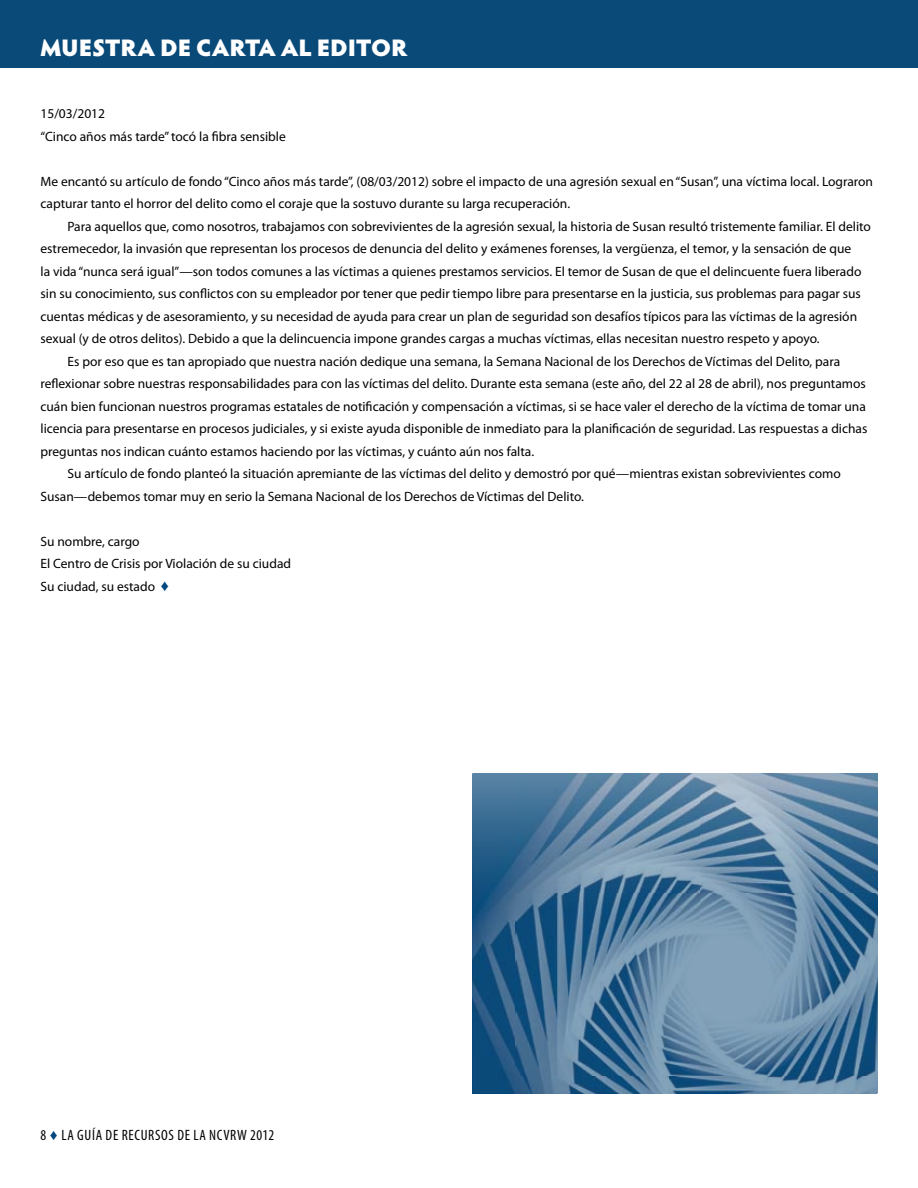
<style>
.page{position:relative;width:918px;height:1188px;background:#fff}
.page>*{position:absolute;margin:0;border:0;box-sizing:border-box;transform-origin:0 0}
.t1{font:900 24px "Hypatia Sans Pro";letter-spacing:-.01em;color:#fff}
.t2{font:condensed 15px "Myriad Pro";letter-spacing:.045em;color:#000}
.t3{font:13.5px/22.5px "Myriad Pro";color:#000}
.s1{color:#00467f}
.s2{font-family:"Century";font-stretch:normal;color:#00467f}
</style>
<div class="page">
<div style="left:0;top:0;width:918px;height:68px;background:#0a4a79"></div>
<img style="left:472px;top:774px;width:406px;height:320px">
<p class="t1" style="left:40px;top:30px;width:369px">MUESTRA DE CARTA AL EDITOR</p>
<p class="t3" style="left:40px;top:102px;width:247px">15/03/2012<br>“Cinco años más tarde” tocó la fibra sensible</p>
<p class="t3" style="left:40px;top:170px;width:834px">Me encantó su artículo de fondo “Cinco años más tarde”, (08/03/2012) sobre el impacto de una agresión sexual en “Susan”, una víctima local. Lograron capturar tanto el horror del delito como el coraje que la sostuvo durante su larga recuperación.</p>
<p class="t3" style="left:40px;top:215px;width:832px;text-indent:27px">Para aquellos que, como nosotros, trabajamos con sobrevivientes de la agresión sexual, la historia de Susan resultó tristemente familiar. El delito estremecedor, la invasión que representan los procesos de denuncia del delito y exámenes forenses, la vergüenza, el temor, y la sensación de que<br>la vida “nunca será igual”—son todos comunes a las víctimas a quienes prestamos servicios. El temor de Susan de que el delincuente fuera liberado sin su conocimiento, sus conflictos con su empleador por tener que pedir tiempo libre para presentarse en la justicia, sus problemas para pagar sus cuentas médicas y de asesoramiento, y su necesidad de ayuda para crear un plan de seguridad son desafíos típicos para las víctimas de la agresión sexual (y de otros delitos). Debido a que la delincuencia impone grandes cargas a muchas víctimas, ellas necesitan nuestro respeto y apoyo.</p>
<p class="t3" style="left:40px;top:350px;width:829px;text-indent:27px">Es por eso que es tan apropiado que nuestra nación dedique una semana, la Semana Nacional de los Derechos de Víctimas del Delito, para reflexionar sobre nuestras responsabilidades para con las víctimas del delito. Durante esta semana (este año, del 22 al 28 de abril), nos preguntamos cuán bien funcionan nuestros programas estatales de notificación y compensación a víctimas, si se hace valer el derecho de la víctima de tomar una licencia para presentarse en procesos judiciales, y si existe ayuda disponible de inmediato para la planificación de seguridad. Las respuestas a dichas preguntas nos indican cuánto estamos haciendo por las víctimas, y cuánto aún nos falta.</p>
<p class="t3" style="left:40px;top:462px;width:802px;text-indent:27px">Su artículo de fondo planteó la situación apremiante de las víctimas del delito y demostró por qué—mientras existan sobrevivientes como<br>Susan—debemos tomar muy en serio la Semana Nacional de los Derechos de Víctimas del Delito.</p>
<p class="t3" style="left:40px;top:530px;width:252px">Su nombre, cargo<br>El Centro de Crisis por Violación de su ciudad<br>Su ciudad, su estado <span class="s1">♦</span></p>
<p class="t2" style="left:40px;top:1126px;width:235px">8 <span class="s2">♦</span> LA GUÍA DE RECURSOS DE LA NCVRW 2012</p>
</div>
